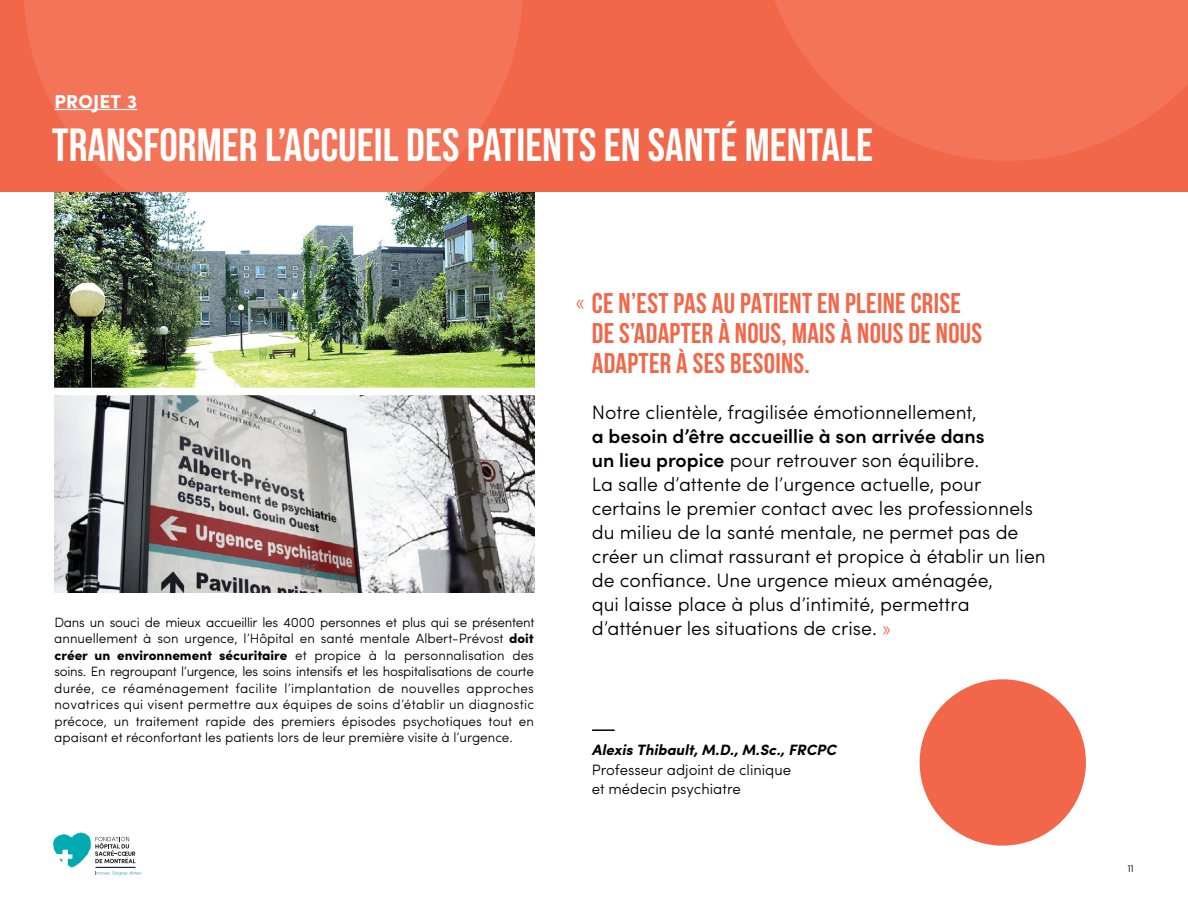
<style>
.page{position:relative;width:1188px;height:918px;background:#fff}
.page>*{position:absolute;margin:0;border:0;box-sizing:border-box;transform-origin:0 0}
.t1{font:46.5px "Bebas Neue";color:#fff}
.t2{font:700 28.5px/30px "Bebas Neue";letter-spacing:.01em;color:#f26749}
.t3{font:300 19.5px/24px "Sofia Pro";color:#000}
.t4{font:900 18.75px "Sofia Pro";letter-spacing:.01em;color:#fff}
.t5{font:300 15px/19.5px "Sofia Pro";color:#000}
.t6{font:italic 700 15px "Sofia Pro";color:#000}
.t7{font:300 13.5px/16.5px "Sofia Pro";color:#000;text-align:justify}
.t8{font:300 10.5px "Sofia Pro";color:#000}
.s1{font-weight:700}
.s2{font-weight:900}
.s3{font-weight:600}
.s4{color:#f26749}
</style>
<div class="page">
<img style="left:54px;top:191px;width:481px;height:197px">
<img style="left:54px;top:395px;width:481px;height:198px">
<div style="left:0;top:0;width:1188px;height:191px;background:#f26749"></div>
<svg style="left:24px;top:0;width:498px;height:191px;fill:#f37458"></svg>
<svg style="left:775px;top:0;width:413px;height:161px;fill:#f37458"></svg>
<hr style="left:54px;top:109px;width:83px;height:1px;background:#fff">
<div style="left:920px;top:679px;width:166px;height:167px;background:#f26749;border-radius:50%"></div>
<svg style="left:53px;top:833px;width:89px;height:42px"></svg>
<hr style="left:96px;top:867px;width:39px;height:1px;background:#000">
<hr style="left:593px;top:729px;width:21px;height:2px;background:#000">
<h3 class="t4" style="left:54px;top:87px;width:84px">PROJET 3</h3>
<h1 class="t1" style="left:52px;top:119px;width:822px"><span class="s1">TRANSFORMER</span> L’ACCUEIL DES PATIENTS EN SANTÉ MENTALE</h1>
<p class="t7" style="left:54px;top:613px;width:482px">Dans un souci de mieux accueillir les 4000 personnes et plus qui se présentent annuellement à son urgence, l’Hôpital en santé mentale Albert-Prévost <span class="s2">doit créer un environnement sécuritaire</span> et propice à la personnalisation des soins. En regroupant l’urgence, les soins intensifs et les hospitalisations de courte durée, ce réaménagement facilite l’implantation de nouvelles approches novatrices qui visent permettre aux équipes de soins d’établir un diagnostic précoce, un traitement rapide des premiers épisodes psychotiques tout en apaisant et réconfortant les patients lors de leur première visite à l’urgence.</p>
<h2 class="t2" style="left:592px;top:288px;width:392px;text-indent:-16px"><sup>«</sup> CE N’EST PAS AU PATIENT EN PLEINE CRISE<br>DE S’ADAPTER À NOUS, MAIS À NOUS DE NOUS<br>ADAPTER À SES BESOINS.</h2>
<h3 class="t3" style="left:592px;top:398px;width:387px">Notre clientèle, fragilisée émotionnellement,</h3>
<p class="t3" style="left:592px;top:423px;width:455px"><span class="s3">a besoin d’être accueillie à son arrivée dans<br>un lieu propice</span> pour retrouver son équilibre.<br>La salle d’attente de l’urgence actuelle, pour certains le premier contact avec les professionnels du milieu de la santé mentale, ne permet pas de créer un climat rassurant et propice à établir un lien de confiance. Une urgence mieux aménagée,<br>qui laisse place à plus d’intimité, permettra d’atténuer les situations de crise. <span class="s4">»</span></p>
<p class="t6" style="left:592px;top:739px;width:246px">Alexis Thibault, M.D., M.Sc., FRCPC</p>
<p class="t5" style="left:592px;top:759px;width:201px">Professeur adjoint de clinique et médecin psychiatre</p>
<p class="t8" style="left:1127px;top:860px;width:8px">11</p>
</div>
